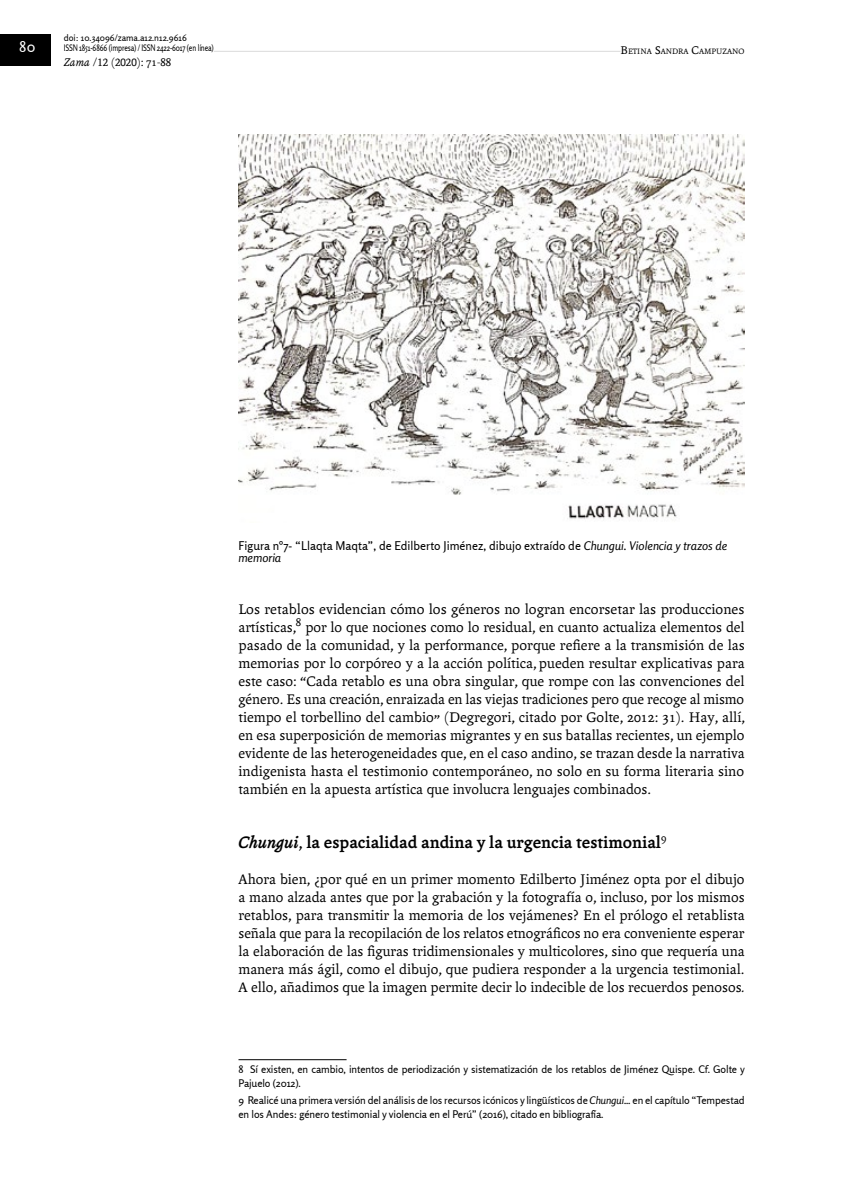
<style>
.page{position:relative;width:851px;height:1191px;background:#fff}
.page>*{position:absolute;margin:0;border:0;box-sizing:border-box;transform-origin:0 0}
.art-subtitulo{font:700 18px "Andralis ND Os F";color:#000}
.art-texto-central{font:15px/18px "Andralis ND Os F";color:#000;text-align:justify}
.t1{font:15px "Rosario";color:#fff}
.img-epigrafe-inferio{font:12px/12px "Rosario";color:#000}
.t2{font:12px "Andralis NDSC";color:#000}
.nota-al-pie{font:10.5px/13.5px "Rosario";letter-spacing:-.01em;color:#000}
.t3{font:9px/10.8px "Rosario";letter-spacing:-.02em;color:#000}
.t4{font:8.4px "Andralis ND Os F";color:#000}
.s1{font-family:"Andralis ND Os F";font-style:italic}
.s2{font-family:"Andralis ND Os F"}
.s3{font-size:12px}
.s4{font-style:italic}
.s5{font-weight:400}
</style>
<div class="page">
<hr style="left:127px;top:51px;width:605px;height:1px;background:#dadada">
<div style="left:64px;top:41px;width:150px;height:15px;background:#fff"></div>
<div style="left:0;top:35px;width:50px;height:31px;background:#000"></div>
<div style="left:620px;top:44px;width:124px;height:15px;background:#fff"></div>
<img style="left:238px;top:134px;width:506px;height:386px">
<hr style="left:238px;top:1059px;width:108px;height:1px;background:#000">
<p class="t3" style="left:64px;top:32px;width:151px">doi: 10.34096/zama.a12.n12.9616<br>ISSN 1851-6866 (impresa) / ISSN 2422-6017 (en línea)</p>
<p class="t2" style="left:64px;top:55px;width:109px"><span class="s1">Zama</span> /12 (2020): <span class="s2">71-88</span></p>
<p class="t1" style="left:19px;top:38px;width:21px">8080</p>
<p class="t4" style="left:620px;top:47px;width:126px"><span class="s3">B</span>ETINA <span class="s3">S</span>ANDRA <span class="s3">C</span>AMPUZANO</p>
<p class="img-epigrafe-inferio" style="left:238px;top:539px;width:490px">Figura n°7- “Llaqta Maqta”, de Edilberto Jiménez, dibujo extraído de <span class="s4">Chungui. Violencia y trazos de memoria</span></p>
<p class="art-texto-central" style="left:238px;top:600px;width:507px">Los retablos evidencian cómo los géneros no logran encorsetar las producciones artísticas,<sup>8</sup> por lo que nociones como lo residual, en cuanto actualiza elementos del pasado de la comunidad, y la performance, porque refiere a la transmisión de las memorias por lo corpóreo y a la acción política, pueden resultar explicativas para este caso: “Cada retablo es una obra singular, que rompe con las convenciones del género. Es una creación, enraizada en las viejas tradiciones pero que recoge al mismo tiempo el torbellino del cambio” (Degregori, citado por Golte, 2012: 31). Hay, allí, en esa superposición de memorias migrantes y en sus batallas recientes, un ejemplo evidente de las heterogeneidades que, en el caso andino, se trazan desde la narrativa indigenista hasta el testimonio contemporáneo, no solo en su forma literaria sino también en la apuesta artística que involucra lenguajes combinados.</p>
<p class="art-subtitulo" style="left:238px;top:832px;width:429px"><span class="s4">Chungui</span><span class="s5">,</span> la espacialidad andina y la urgencia testimonial<sup>9</sup></p>
<p class="art-texto-central" style="left:238px;top:870px;width:507px">Ahora bien, ¿por qué en un primer momento Edilberto Jiménez opta por el dibujo a mano alzada antes que por la grabación y la fotografía o, incluso, por los mismos retablos, para transmitir la memoria de los vejámenes? En el prólogo el retablista señala que para la recopilación de los relatos etnográficos no era conveniente esperar la elaboración de las figuras tridimensionales y multicolores, sino que requería una manera más ágil, como el dibujo, que pudiera responder a la urgencia testimonial.<br>A ello, añadimos que la imagen permite decir lo indecible de los recuerdos penosos<span class="s4">.</span></p>
<p class="nota-al-pie" style="left:238px;top:1062px;width:508px">8 Sí existen, en cambio, intentos de periodización y sistematización de los retablos de Jiménez Quispe. Cf. Golte y<br>Pajuelo (2012).</p>
<p class="nota-al-pie" style="left:238px;top:1094px;width:507px">9 Realicé una primera versión del análisis de los recursos icónicos y lingüísticos de <span class="s4">Chungui…</span> en el capítulo “Tempestad en los Andes: género testimonial y violencia en el Perú” (2016), citado en bibliografía.</p>
</div>
